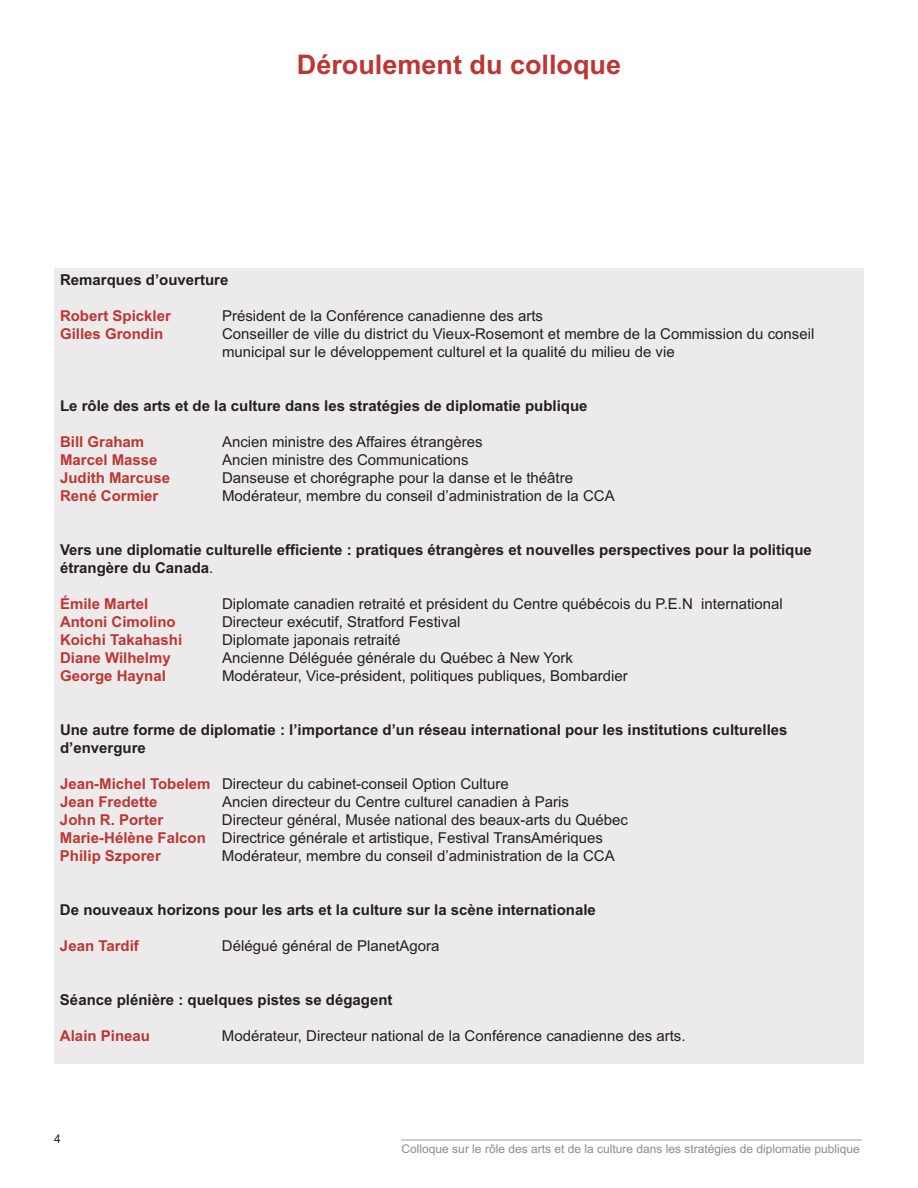
<style>
.page{position:relative;width:918px;height:1188px;background:#fff}
.page>*{position:absolute;margin:0;border:0;box-sizing:border-box;transform-origin:0 0}
.t1{font:700 27px "Arial";color:#bc3633}
.t2{font:15px/18px "Arial";color:#231f20}
.t3{font:700 15px/18px "Arial";color:#231f20}
.t4{font:700 15px "Arial";color:#bc3633}
.t5{font:12px/14.4px "Arial";color:#8d8b8b}
.t6{font:12px "Arial";color:#231f20}
.s1{font-weight:400}
.s2{font-weight:700;color:#bc3633}
</style>
<div class="page">
<div style="left:54px;top:268px;width:810px;height:796px;background:#eceaea"></div>
<h1 class="t1" style="left:297px;top:49px;width:326px">Déroulement du colloque</h1>
<p class="t3" style="left:60px;top:271px;width:170px">Remarques d’ouverture</p>
<p class="t4" style="left:60px;top:307px;width:112px">Robert Spickler</p>
<p class="t2" style="left:222px;top:307px;width:323px">Président de la Conférence canadienne des arts</p>
<p class="t4" style="left:60px;top:325px;width:105px">Gilles Grondin</p>
<p class="t2" style="left:222px;top:325px;width:594px">Conseiller de ville du district du Vieux-Rosemont et membre de la Commission du conseil municipal sur le développement culturel et la qualité du milieu de vie</p>
<p class="t3" style="left:60px;top:397px;width:529px">Le rôle des arts et de la culture dans les stratégies de diplomatie publique</p>
<p class="t4" style="left:60px;top:433px;width:86px">Bill Graham</p>
<p class="t2" style="left:222px;top:433px;width:262px">Ancien ministre des Affaires étrangères</p>
<p class="t4" style="left:60px;top:451px;width:99px">Marcel Masse</p>
<p class="t2" style="left:222px;top:451px;width:248px">Ancien ministre des Communications</p>
<p class="t4" style="left:60px;top:469px;width:112px">Judith Marcuse</p>
<p class="t2" style="left:222px;top:469px;width:353px">Danseuse et chorégraphe pour la danse et le théâtre</p>
<p class="t4" style="left:60px;top:487px;width:100px">René Cormier</p>
<p class="t2" style="left:222px;top:487px;width:394px">Modérateur, membre du conseil d’administration de la CCA</p>
<p class="t3" style="left:60px;top:541px;width:753px">Vers une diplomatie culturelle efficiente : pratiques étrangères et nouvelles perspectives pour la politique étrangère du Canada<span class="s1">.</span></p>
<p class="t4" style="left:60px;top:595px;width:90px">Émile Martel</p>
<p class="t2" style="left:222px;top:595px;width:562px">Diplomate canadien retraité et président du Centre québécois du P.E.N international</p>
<p class="t4" style="left:60px;top:613px;width:117px">Antoni Cimolino</p>
<p class="t2" style="left:222px;top:613px;width:240px">Directeur exécutif, Stratford Festival</p>
<p class="t4" style="left:60px;top:631px;width:124px">Koichi Takahashi</p>
<p class="t2" style="left:222px;top:631px;width:180px">Diplomate japonais retraité</p>
<p class="t4" style="left:60px;top:649px;width:112px">Diane Wilhelmy</p>
<p class="t2" style="left:222px;top:649px;width:353px">Ancienne Déléguée générale du Québec à New York</p>
<p class="t4" style="left:60px;top:667px;width:107px">George Haynal</p>
<p class="t2" style="left:222px;top:667px;width:407px">Modérateur, Vice-président, politiques publiques, Bombardier</p>
<p class="t3" style="left:60px;top:721px;width:729px">Une autre forme de diplomatie : l’importance d’un réseau international pour les institutions culturelles d’envergure</p>
<p class="t2" style="left:60px;top:775px;width:450px"><span class="s2">Jean-Michel Tobelem</span> Directeur du cabinet-conseil Option Culture<br><span class="s2">Jean Fredette</span></p>
<p class="t2" style="left:222px;top:793px;width:348px">Ancien directeur du Centre culturel canadien à Paris</p>
<p class="t2" style="left:60px;top:811px;width:570px;text-indent:162px">Directeur général, Musée national des beaux-arts du Québec<br><span class="s2">Marie-Hélène Falcon</span> Directrice générale et artistique, Festival TransAmériques<br><span class="s2">Philip Szporer</span></p>
<p class="t4" style="left:60px;top:811px;width:105px">John R. Porter</p>
<p class="t2" style="left:222px;top:847px;width:394px">Modérateur, membre du conseil d’administration de la CCA</p>
<p class="t3" style="left:60px;top:901px;width:537px">De nouveaux horizons pour les arts et la culture sur la scène internationale</p>
<p class="t4" style="left:60px;top:937px;width:80px">Jean Tardif</p>
<p class="t2" style="left:222px;top:937px;width:219px">Délégué général de PlanetAgora</p>
<p class="t3" style="left:60px;top:991px;width:334px">Séance plénière : quelques pistes se dégagent</p>
<p class="t4" style="left:60px;top:1027px;width:92px">Alain Pineau</p>
<p class="t2" style="left:222px;top:1027px;width:465px">Modérateur, Directeur national de la Conférence canadienne des arts.</p>
<p class="t6" style="left:54px;top:1132px;width:8px">4</p>
<p class="t5" style="left:402px;top:1127px;width:462px">_____________________________________________________________________<br>Colloque sur le rôle des arts et de la culture dans les stratégies de diplomatie publique</p>
</div>
